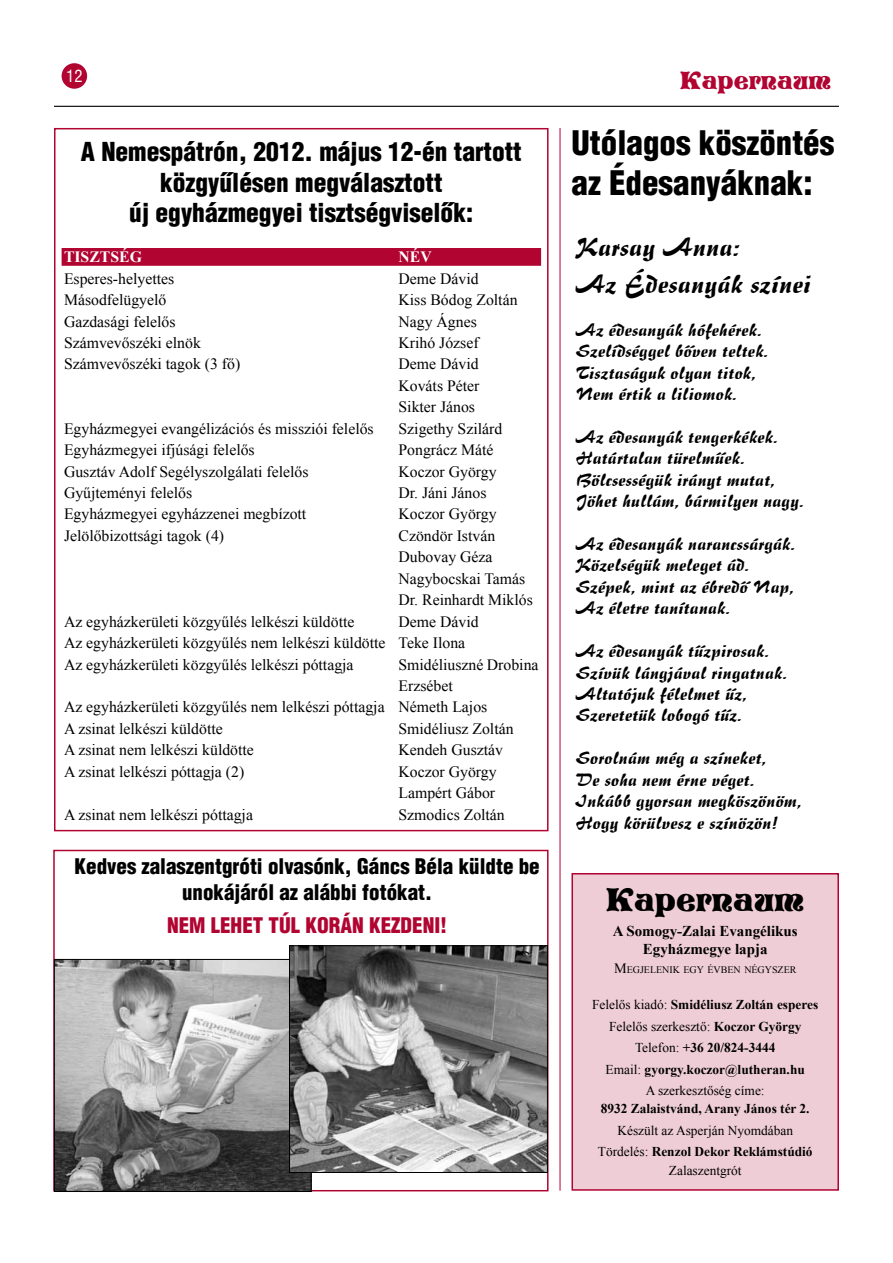
<style>
.page{position:relative;width:893px;height:1263px;background:#fff}
.page>*{position:absolute;margin:0;border:0;box-sizing:border-box;transform-origin:0 0}
.t1{font:900 33px/39.8px "Switzerland Cond";color:#000}
.t2{font:31.5px "Vivian";color:#000}
.t3{font:28.5px/36.8px "Impuls HU Normal";color:#000;scale:1.15 1}
.t4{font:900 25.5px/30.6px "Switzerland Cond";color:#000;text-align:center}
.t5{font:24px "Vivian";color:#b10431}
.t6{font:900 21px/25.5px "Switzerland Cond";color:#000;text-align:center}
.t7{font:900 21px "Switzerland Cond";color:#b10431}
.t8{font:19.5px/21.5px "Impuls HU Normal";color:#000;scale:1.15 1}
.t9{font:16.5px "Switzerland Condensed";color:#fff}
.t10{font:15.75px/21.5px "Times New Roman";color:#000}
.t11{font:700 15.75px "Times New Roman";color:#fff}
.t12{font:700 15px/18.3px "Times New Roman";color:#000;text-align:center}
.t13{font:700 13.5px/21.5px "Times New Roman";color:#000;text-align:center}
.t14{font:13.5px/21.5px "Times New Roman";color:#000;text-align:center}
.t15{font:10.05px "Times New Roman";color:#000}
.s1{font-size:14.25px}
.s2{font-weight:400}
.s3{font-weight:700}
</style>
<div class="page">
<hr style="left:54px;top:106px;width:785px;height:1px;background:#000">
<div style="left:62px;top:63px;width:25px;height:26px;background:#b10431;border-radius:50%"></div>
<div style="left:572px;top:874px;width:266px;height:316px;background:#efcdd6"></div>
<div style="left:571px;top:873px;width:268px;height:318px;border:2px solid #b10431"></div>
<hr style="left:560px;top:128px;width:1px;height:1063px;background:#b10431">
<div style="left:62px;top:248px;width:479px;height:18px;background:#b10431;border:2px solid #b10431"></div>
<div style="left:54px;top:128px;width:495px;height:703px;border:2px solid #b10431"></div>
<img style="left:56px;top:961px;width:253px;height:229px">
<div style="left:54px;top:959px;width:257px;height:233px;border:1px solid #000"></div>
<img style="left:291px;top:947px;width:255px;height:224px">
<div style="left:289px;top:945px;width:259px;height:228px;border:1px solid #000"></div>
<p class="t9" style="left:66px;top:66px;width:18px">12</p>
<h3 class="t5" style="left:680px;top:64px;width:153px">Kapernaum</h3>
<h3 class="t4" style="left:81px;top:136px;width:442px">A Nemespátrón, 2012. május 12-én tartott közgyûlésen megválasztott<br>új egyházmegyei tisztségviselõk:</h3>
<p class="t11" style="left:64px;top:246px;width:79px">TISZTSÉG</p>
<p class="t11" style="left:399px;top:246px;width:35px">NÉV</p>
<p class="t10" style="left:64px;top:267px;width:112px">Esperes-helyettes</p>
<p class="t10" style="left:399px;top:267px;width:82px">Deme Dávid</p>
<p class="t10" style="left:64px;top:289px;width:104px">Másodfelügyelő</p>
<p class="t10" style="left:399px;top:289px;width:121px">Kiss Bódog Zoltán</p>
<p class="t10" style="left:64px;top:310px;width:113px">Gazdasági felelős</p>
<p class="t10" style="left:399px;top:310px;width:80px">Nagy Ágnes</p>
<p class="t10" style="left:64px;top:332px;width:138px">Számvevőszéki elnök</p>
<p class="t10" style="left:399px;top:332px;width:82px">Krihó József</p>
<p class="t10" style="left:64px;top:353px;width:178px">Számvevőszéki tagok (3 fő)</p>
<p class="t10" style="left:399px;top:353px;width:82px;text-align:justify">Deme Dávid Kováts Péter Sikter János</p>
<p class="t10" style="left:64px;top:417px;width:311px">Egyházmegyei evangélizációs és missziói felelős</p>
<p class="t10" style="left:399px;top:417px;width:105px">Szigethy Szilárd</p>
<p class="t10" style="left:64px;top:439px;width:192px">Egyházmegyei ifjúsági felelős</p>
<p class="t10" style="left:399px;top:439px;width:96px">Pongrácz Máté</p>
<p class="t10" style="left:64px;top:460px;width:246px">Gusztáv Adolf Segélyszolgálati felelős</p>
<p class="t10" style="left:399px;top:460px;width:100px">Koczor György</p>
<p class="t10" style="left:64px;top:482px;width:130px">Gyűjteményi felelős</p>
<p class="t10" style="left:399px;top:482px;width:89px">Dr. Jáni János</p>
<p class="t10" style="left:64px;top:503px;width:244px">Egyházmegyei egyházzenei megbízott</p>
<p class="t10" style="left:399px;top:503px;width:100px">Koczor György</p>
<p class="t10" style="left:64px;top:525px;width:162px">Jelölőbizottsági tagok (4)</p>
<p class="t10" style="left:399px;top:525px;width:136px">Czöndör István<br>Dubovay Géza<br>Nagybocskai Tamás<br>Dr. Reinhardt Miklós</p>
<p class="t10" style="left:64px;top:610px;width:292px">Az egyházkerületi közgyűlés lelkészi küldötte</p>
<p class="t10" style="left:64px;top:610px;width:416px;text-indent:334px">Deme Dávid<br>Az egyházkerületi közgyűlés nem lelkészi küldötte Teke Ilona<br>Az egyházkerületi közgyűlés lelkészi póttagja</p>
<p class="t10" style="left:399px;top:653px;width:142px">Smidéliuszné Drobina</p>
<p class="t10" style="left:399px;top:675px;width:56px">Erzsébet</p>
<p class="t10" style="left:64px;top:696px;width:425px">Az egyházkerületi közgyűlés nem lelkészi póttagja Németh Lajos</p>
<p class="t10" style="left:64px;top:718px;width:160px">A zsinat lelkészi küldötte</p>
<p class="t10" style="left:399px;top:718px;width:117px">Smidéliusz Zoltán</p>
<p class="t10" style="left:64px;top:739px;width:191px">A zsinat nem lelkészi küldötte</p>
<p class="t10" style="left:399px;top:739px;width:106px">Kendeh Gusztáv</p>
<p class="t10" style="left:64px;top:760px;width:182px">A zsinat lelkészi póttagja (2)</p>
<p class="t10" style="left:399px;top:760px;width:100px">Koczor György<br>Lampért Gábor</p>
<p class="t10" style="left:64px;top:803px;width:190px">A zsinat nem lelkészi póttagja</p>
<p class="t10" style="left:399px;top:803px;width:108px">Szmodics Zoltán</p>
<h3 class="t6" style="left:75px;top:854px;width:467px">Kedves zalaszentgróti olvasónk, Gáncs Béla küldte be unokájáról az alábbi fotókat.</h3>
<h3 class="t7" style="left:167px;top:912px;width:282px">NEM LEHET TÚL KORÁN KEZDENI!</h3>
<h1 class="t1" style="left:571px;top:123px;width:264px">Utólagos köszöntés az Édesanyáknak:</h1>
<h3 class="t3" style="left:576px;top:228px;width:207px">Karsay Anna:<br>Az Édesanyák színei</h3>
<p class="t8" style="left:576px;top:318px;width:170px">Az édesanyák hófehérek.<br>Szelídséggel bõven teltek.<br>Tisztaságuk olyan titok,<br>Nem értik a liliomok.</p>
<p class="t8" style="left:576px;top:426px;width:200px">Az édesanyák tengerkékek.<br>Határtalan türelmûek.<br>Bölcsességük irányt mutat,<br>Jöhet hullám, bármilyen nagy.</p>
<p class="t8" style="left:576px;top:533px;width:193px">Az édesanyák narancssárgák.<br>Közelségük meleget ád.<br>Szépek, mint az ébredõ Nap,<br>Az életre tanítanak.</p>
<p class="t8" style="left:576px;top:640px;width:186px">Az édesanyák tûzpirosak.<br>Szívük lángjával ringatnak.<br>Altatójuk félelmet ûz,<br>Szeretetük lobogó tûz.</p>
<p class="t8" style="left:576px;top:747px;width:199px">Sorolnám még a színeket,<br>De soha nem érne véget.<br>Inkább gyorsan megköszönöm,<br>Hogy körülvesz e színözön!</p>
<h2 class="t2" style="left:606px;top:879px;width:200px">Kapernaum</h2>
<p class="t12" style="left:613px;top:921px;width:187px">A Somogy-Zalai Evangélikus<br>Egyházmegye lapja</p>
<p class="t15" style="left:614px;top:962px;width:184px"><span class="s1">M</span>EGJELENIK EGY ÉVBEN NÉGYSZER</p>
<p class="t13" style="left:592px;top:994px;width:228px"><span class="s2">Felelős kiadó:</span> Smidéliusz Zoltán esperes<br><span class="s2">Felelős szerkesztő:</span> Koczor György<br><span class="s2">Telefon:</span> +36 20/824-3444<br><span class="s2">Email:</span> gyorgy.koczor@lutheran.hu<br><span class="s2">A szerkesztőség címe:</span></p>
<p class="t13" style="left:601px;top:1098px;width:210px">8932 Zalaistvánd, Arany János tér 2.</p>
<p class="t14" style="left:598px;top:1119px;width:216px">Készült az Asperján Nyomdában<br>Tördelés: <span class="s3">Renzol Dekor Reklámstúdió</span></p>
<p class="t14" style="left:669px;top:1159px;width:74px">Zalaszentgrót</p>
</div>
